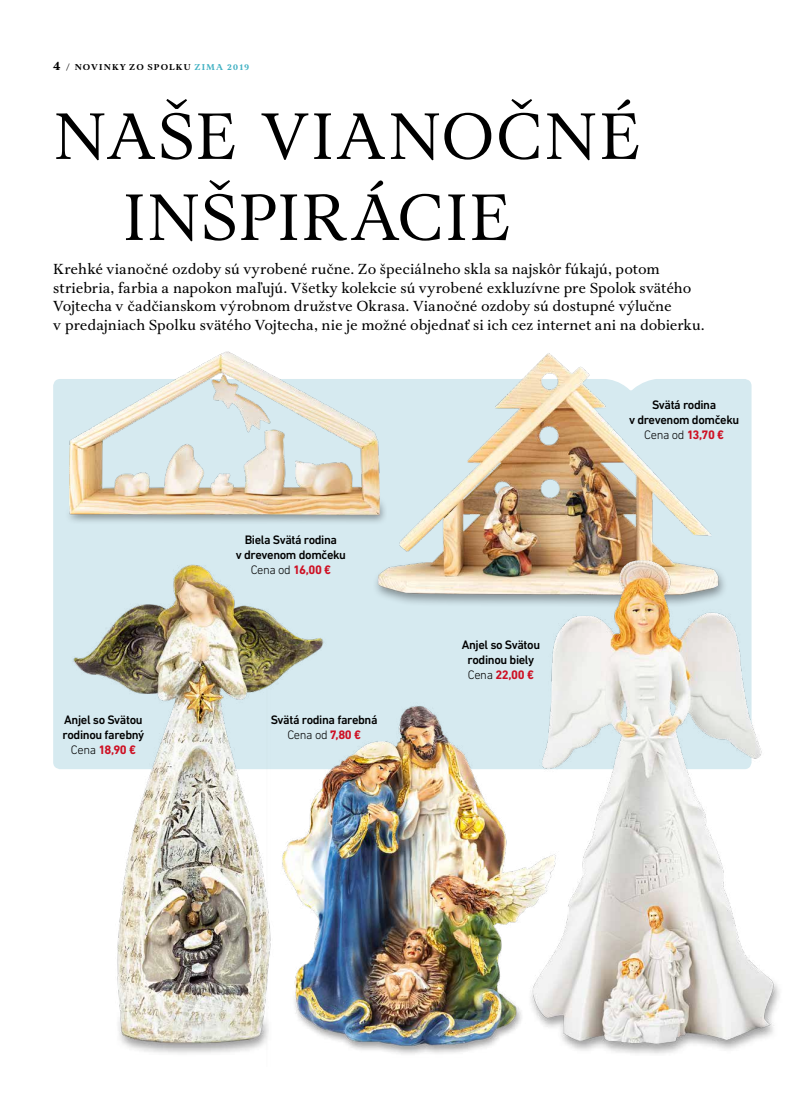
<style>
.page{position:relative;width:787px;height:1099px;background:#fff}
.page>*{position:absolute;margin:0;border:0;box-sizing:border-box;transform-origin:0 0}
.t1{font:67.5px/81px "Aria Text G1";letter-spacing:.005em;color:#000}
.t2{font:15px/18.8px "Aria Text G2";letter-spacing:-.005em;color:#000}
.t3{font:500 12.5px/15px "DIN Next LT Pro";letter-spacing:-.03em;color:#000;text-align:center}
.t4{font:700 8.75px "Aria Text G3";letter-spacing:.12em;color:#000}
.s1{font-size:12.5px}
.s2{color:#41b1c3}
.s3{font-weight:300}
.s4{font-weight:700;color:#ce1023}
</style>
<div class="page">
<img style="left:53px;top:541px;width:311px;height:513px">
<img style="left:360px;top:353px;width:392px;height:264px">
<img style="left:497px;top:528px;width:283px;height:526px">
<img style="left:266px;top:651px;width:302px;height:403px">
<img style="left:53px;top:351px;width:333px;height:190px">
<p class="t4" style="left:53px;top:61px;width:198px"><span class="s1">4</span> / NOVINKY ZO SPOLKU <span class="s2">ZIMA 2019</span></p>
<h1 class="t1" style="left:123px;top:99px;width:519px;text-indent:-70px">NAŠE VIANOČNÉ<br>INŠPIRÁCIE</h1>
<p class="t2" style="left:53px;top:260px;width:653px">Krehké vianočné ozdoby sú vyrobené ručne. Zo špeciálneho skla sa najskôr fúkajú, potom striebria, farbia a napokon maľujú. Všetky kolekcie sú vyrobené exkluzívne pre Spolok svätého Vojtecha v čadčianskom výrobnom družstve Okrasa. Vianočné ozdoby sú dostupné výlučne<br>v predajniach Spolku svätého Vojtecha, nie je možné objednať si ich cez internet ani na dobierku.</p>
<p class="t3" style="left:63px;top:712px;width:83px">Anjel so Svätou rodinou farebný<br><span class="s3">Cena</span> <span class="s4">18,90 €</span></p>
<p class="t3" style="left:236px;top:532px;width:111px">Biela Svätá rodina<br>v drevenom domčeku<br><span class="s3">Cena od</span> <span class="s4">16,00 €</span></p>
<p class="t3" style="left:271px;top:712px;width:108px">Svätá rodina farebná<br><span class="s3">Cena od</span> <span class="s4">7,80 €</span></p>
<p class="t3" style="left:461px;top:637px;width:80px">Anjel so Svätou rodinou biely<br><span class="s3">Cena</span> <span class="s4">22,00 €</span></p>
<p class="t3" style="left:629px;top:397px;width:111px">Svätá rodina<br>v drevenom domčeku<br><span class="s3">Cena od</span> <span class="s4">13,70 €</span></p>
</div>
